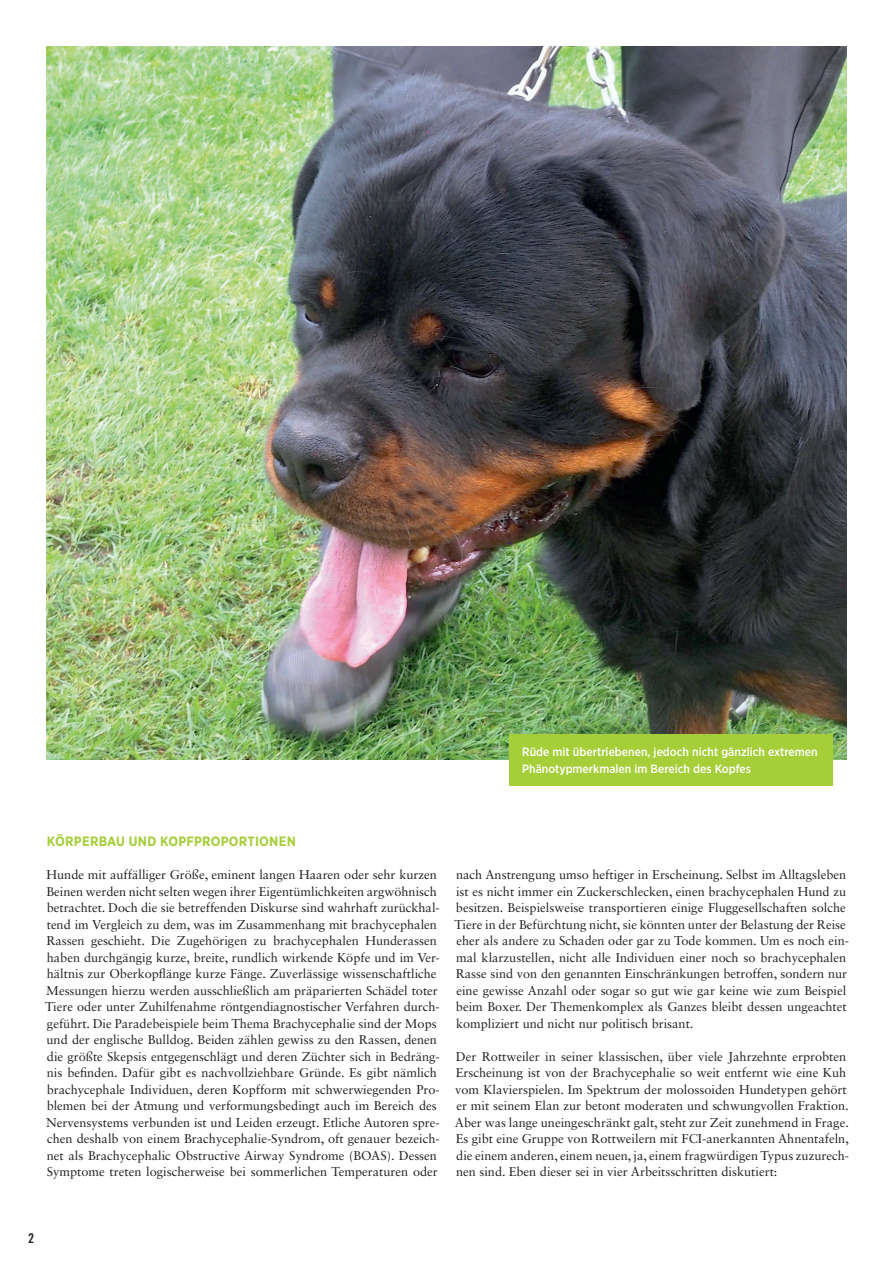
<style>
.page{position:relative;width:893px;height:1263px;background:#fff}
.page>*{position:absolute;margin:0;border:0;box-sizing:border-box;transform-origin:0 0}
.t1{font:700 13.5px "Gotham Narrow";letter-spacing:.02em;color:#a6ce39}
.t2{font:13.5px "Trade Gothic LT Std Bd Cn 20";color:#231f20}
.t3{font:12.75px/16.5px "Sabon LT Std";color:#231f20}
.t4{font:500 12px/16.5px "Gotham Narrow";color:#fff}
</style>
<div class="page">
<img style="left:47px;top:47px;width:799px;height:712px">
<div style="left:509px;top:734px;width:324px;height:51px;background:#a6ce39"></div>
<p class="t4" style="left:522px;top:743px;width:297px">Rüde mit übertriebenen, jedoch nicht gänzlich extremen<br>Phänotypmerkmalen im Bereich des Kopfes</p>
<p class="t1" style="left:47px;top:833px;width:251px">KÖRPERBAU UND KOPFPROPORTIONEN</p>
<p class="t3" style="left:45px;top:866px;width:396px">Hunde mit auffälliger Größe, eminent langen Haaren oder sehr kurzen Beinen werden nicht selten wegen ihrer Eigentümlichkeiten argwöhnisch betrachtet. Doch die sie betreffenden Diskurse sind wahrhaft zurückhal&shy;tend im Vergleich zu dem, was im Zusammenhang mit brachycephalen Rassen geschieht. Die Zugehörigen zu brachycephalen Hunderassen haben durchgängig kurze, breite, rundlich wirkende Köpfe und im Ver&shy;hältnis zur Oberkopflänge kurze Fänge. Zuverlässige wissenschaftliche Messungen hierzu werden ausschließlich am präparierten Schädel toter Tiere oder unter Zuhilfenahme röntgendiagnostischer Verfahren durch&shy;geführt. Die Paradebeispiele beim Thema Brachycephalie sind der Mops und der englische Bulldog. Beiden zählen gewiss zu den Rassen, denen die größte Skepsis entgegenschlägt und deren Züchter sich in Bedräng&shy;nis befinden. Dafür gibt es nachvollziehbare Gründe. Es gibt nämlich brachycephale Individuen, deren Kopfform mit schwerwiegenden Pro&shy;blemen bei der Atmung und verformungsbedingt auch im Bereich des Nervensystems verbunden ist und Leiden erzeugt. Etliche Autoren spre&shy;chen deshalb von einem Brachycephalie-Syndrom, oft genauer bezeich&shy;net als Brachycephalic Obstructive Airway Syndrome (BOAS). Dessen Symptome treten logischerweise bei sommerlichen Temperaturen oder</p>
<p class="t3" style="left:454px;top:866px;width:396px">nach Anstrengung umso heftiger in Erscheinung. Selbst im Alltagsleben ist es nicht immer ein Zuckerschlecken, einen brachycephalen Hund zu besitzen. Beispielsweise transportieren einige Fluggesellschaften solche Tiere in der Befürchtung nicht, sie könnten unter der Belastung der Reise eher als andere zu Schaden oder gar zu Tode kommen. Um es noch ein&shy;mal klarzustellen, nicht alle Individuen einer noch so brachycephalen Rasse sind von den genannten Einschränkungen betroffen, sondern nur eine gewisse Anzahl oder sogar so gut wie gar keine wie zum Beispiel beim Boxer. Der Themenkomplex als Ganzes bleibt dessen ungeachtet kompliziert und nicht nur politisch brisant.</p>
<p class="t3" style="left:455px;top:1048px;width:396px">Der Rottweiler in seiner klassischen, über viele Jahrzehnte erprobten Erscheinung ist von der Brachycephalie so weit entfernt wie eine Kuh vom Klavierspielen. Im Spektrum der molossoiden Hundetypen gehört er mit seinem Elan zur betont moderaten und schwungvollen Fraktion.<br>Aber was lange uneingeschränkt galt, steht zur Zeit zunehmend in Frage.<br>Es gibt eine Gruppe von Rottweilern mit FCI-anerkannten Ahnentafeln, die einem anderen, einem neuen, ja, einem fragwürdigen Typus zuzurech&shy;nen sind. Eben dieser sei in vier Arbeitsschritten diskutiert:</p>
<p class="t2" style="left:28px;top:1230px;width:7px">2</p>
</div>
